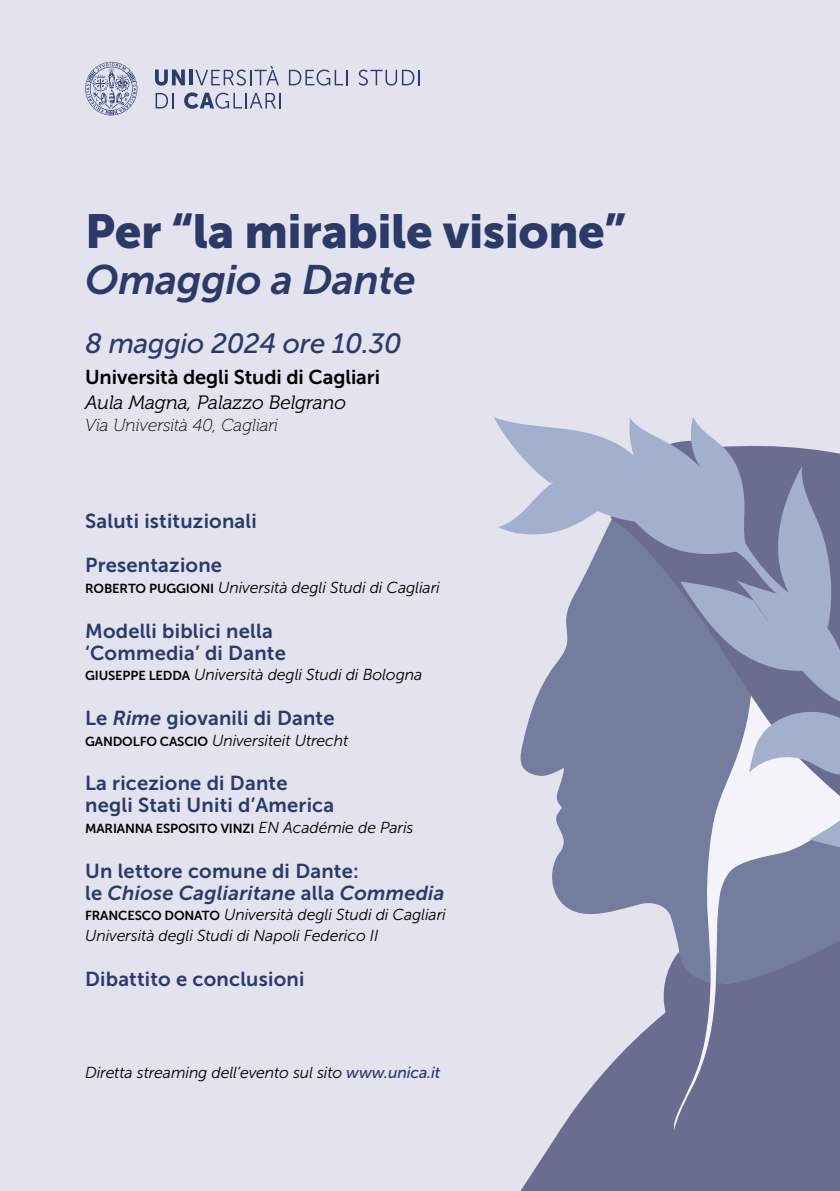
<style>
.page{position:relative;width:840px;height:1191px;background:#fff}
.page>*{position:absolute;margin:0;border:0;box-sizing:border-box;transform-origin:0 0}
.t1{font:47.6px "Museo Sans 900";letter-spacing:-.01em;color:#2d3a68}
.t2{font:italic 41px "Museo Sans 700";letter-spacing:-.01em;color:#2d3a68}
.t3{font:italic 27.8px "Museo Sans 500";letter-spacing:-.01em;color:#2d3a68}
.t4{font:20.2px/22px "Museo Sans 700";letter-spacing:.01em;color:#2d3a68}
.t5{font:20px "Museo Sans 700";letter-spacing:-.005em;color:#000}
.t6{font:italic 19.2px "Museo 300";letter-spacing:-.005em;color:#000}
.t7{font:italic 17.4px "Museo 100";color:#000}
.t8{font:italic 15.8px/20.6px "Museo Sans 300";letter-spacing:-.01em;color:#000}
.t9{font:13px "Museo Sans 700";letter-spacing:-.01em;color:#000}
.s1{font-family:"Museo Sans 700";font-style:normal;font-size:13px}
.s2{font-style:italic}
.s3{font-family:"Museo Sans 300";font-style:italic;font-size:15.8px}
.s4{font-family:"Museo Sans 500";color:#2d3a68}
</style>
<div class="page">
<div style="left:0;top:0;width:839px;height:1191px;background:#e3e3f0"></div>
<div style="left:552px;top:853px;width:58px;height:36px;background:#757d9e"></div>
<svg style="left:520px;top:889px;width:319px;height:302px;fill:#6a6d8f"></svg>
<div style="left:671px;top:1001px;width:168px;height:128px;background:#6a6d8f"></div>
<svg style="left:610px;top:853px;width:229px;height:148px;fill:#757d9e"></svg>
<svg style="left:494px;top:417px;width:345px;height:436px"></svg>
<svg style="left:85px;top:61px;width:53px;height:55px"></svg>
<svg style="left:155px;top:70px;width:30px;height:16px"></svg>
<hr style="left:189px;top:70px;width:4px;height:15px;background:#2e3b69">
<svg style="left:195px;top:66px;width:84px;height:20px"></svg>
<svg style="left:289px;top:70px;width:58px;height:16px"></svg>
<svg style="left:358px;top:70px;width:62px;height:16px"></svg>
<svg style="left:155px;top:93px;width:18px;height:15px"></svg>
<svg style="left:184px;top:92px;width:97px;height:17px"></svg>
<h1 class="t1" style="left:85px;top:205px;width:542px">Per “la mirabile visione”</h1>
<h2 class="t2" style="left:85px;top:257px;width:332px">Omaggio a Dante</h2>
<h3 class="t3" style="left:85px;top:328px;width:318px">8 maggio 2024 ore 10.30</h3>
<p class="t5" style="left:85px;top:366px;width:296px">Università degli Studi di Cagliari</p>
<p class="t6" style="left:85px;top:392px;width:262px">Aula Magna, Palazzo Belgrano</p>
<p class="t7" style="left:85px;top:416px;width:194px">Via Università 40, Cagliari</p>
<p class="t4" style="left:85px;top:509px;width:173px">Saluti istituzionali</p>
<p class="t4" style="left:85px;top:554px;width:138px">Presentazione</p>
<p class="t8" style="left:85px;top:577px;width:356px"><span class="s1">ROBERTO PUGGIONI</span> Università degli Studi di Cagliari</p>
<p class="t4" style="left:85px;top:619px;width:202px">Modelli biblici nella ‘Commedia’ di Dante</p>
<p class="t8" style="left:85px;top:664px;width:338px"><span class="s1">GIUSEPPE LEDDA</span> Università degli Studi di Bologna</p>
<p class="t4" style="left:85px;top:707px;width:251px">Le <span class="s2">Rime</span> giovanili di Dante</p>
<p class="t8" style="left:85px;top:730px;width:264px"><span class="s1">GANDOLFO CASCIO</span> Universiteit Utrecht</p>
<p class="t4" style="left:85px;top:772px;width:250px">La ricezione di Dante negli Stati Uniti d’America</p>
<p class="t9" style="left:85px;top:821px;width:330px">MARIANNA ESPOSITO VINZI <span class="s3">EN Académie de Paris</span></p>
<p class="t4" style="left:85px;top:859px;width:361px">Un lettore comune di Dante:<br>le <span class="s2">Chiose Cagliaritane</span> alla <span class="s2">Commedia</span></p>
<p class="t8" style="left:85px;top:904px;width:362px"><span class="s1">FRANCESCO DONATO</span> Università degli Studi di Cagliari<br>Università degli Studi di Napoli Federico II</p>
<p class="t4" style="left:85px;top:967px;width:221px">Dibattito e conclusioni</p>
<p class="t8" style="left:85px;top:1062px;width:356px">Diretta streaming dell’evento sul sito <span class="s4">www.unica.it</span></p>
</div>
